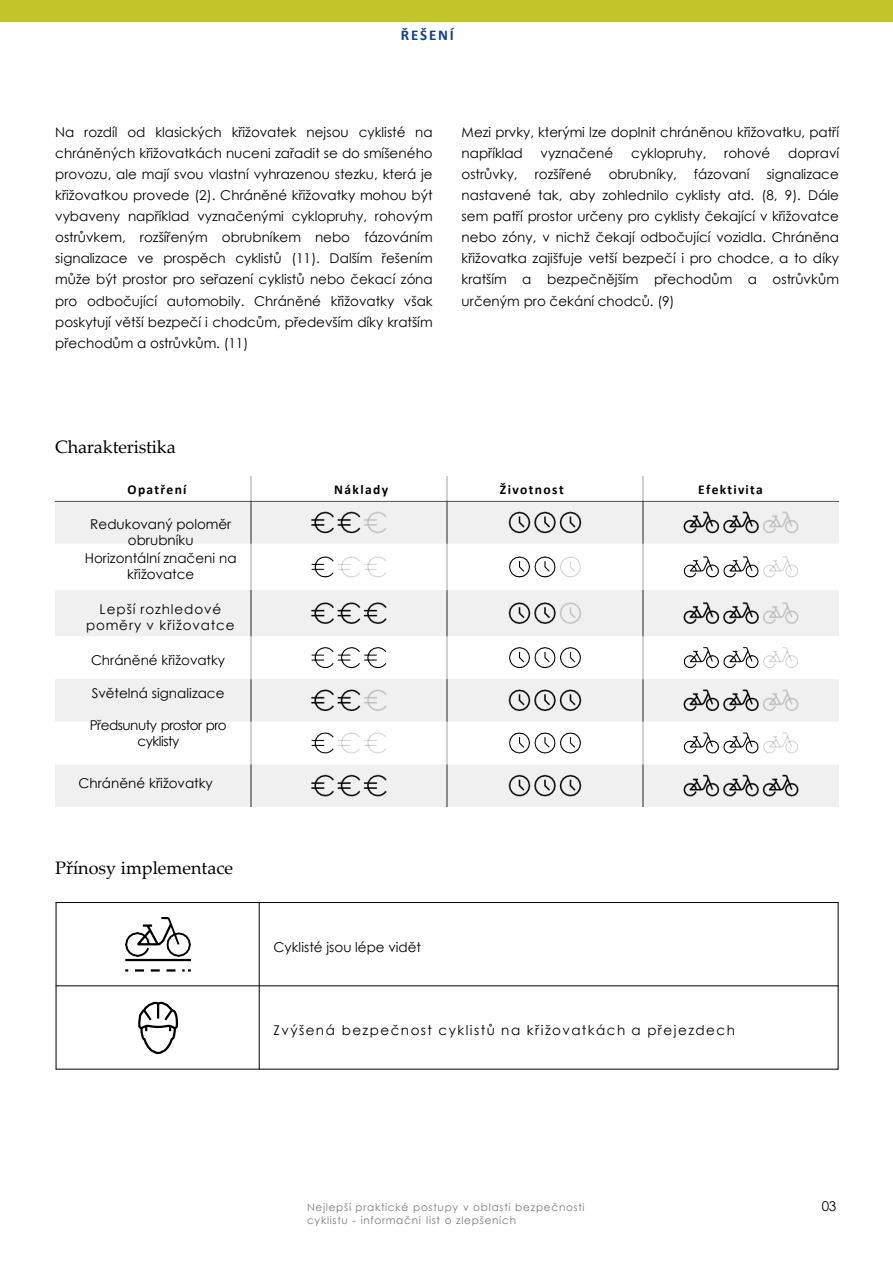
<style>
.page{position:relative;width:893px;height:1264px;background:#fff}
.page>*{position:absolute;margin:0;border:0;box-sizing:border-box;transform-origin:0 0}
.t1{font:18px "Palatino Linotype";letter-spacing:-.005em;color:#000}
.t2{font:700 15px "Calibri";letter-spacing:.115em;color:#0f3f93}
.t3{font:13.5px/21px "Century Gothic";letter-spacing:.005em;color:#000;text-align:center}
.t4{font:13.5px "Century Gothic";letter-spacing:.11em;color:#000}
.t5{font:700 13.5px "Calibri";letter-spacing:.1em;color:#000}
.t6{font:13.5px/16.2px "Century Gothic";letter-spacing:.065em;color:#000;text-align:center}
.t7{font:13.5px/16.2px "Century Gothic";letter-spacing:-.04em;color:#000;text-align:center}
.t8{font:10.5px/12.6px "Century Gothic";letter-spacing:.075em;color:#7a7a7b}
</style>
<div class="page">
<div style="left:0;top:0;width:892px;height:22px;background:#c2c42a"></div>
<img style="left:55px;top:476px;width:783px;height:329px">
<hr style="left:259px;top:901px;width:1px;height:168px;background:#000">
<hr style="left:56px;top:985px;width:782px;height:1px;background:#000">
<hr style="left:56px;top:901px;width:1px;height:168px;background:#000">
<hr style="left:837px;top:901px;width:1px;height:168px;background:#000">
<hr style="left:56px;top:901px;width:782px;height:1px;background:#000">
<hr style="left:56px;top:1068px;width:782px;height:1px;background:#000">
<img style="left:126px;top:932px;width:23px;height:23px">
<img style="left:161px;top:917px;width:29px;height:38px">
<svg style="left:136px;top:921px;width:38px;height:26px"></svg>
<hr style="left:125px;top:958px;width:66px;height:2px;background:#000">
<svg style="left:135px;top:969px;width:56px;height:2px"></svg>
<svg style="left:138px;top:1001px;width:41px;height:53px"></svg>
<p class="t2" style="left:401px;top:25px;width:54px">ŘEŠENÍ</p>
<p class="t3" style="left:55px;top:121px;width:379px;text-align:justify">Na rozdíl od klasických křižovatek nejsou cyklisté na chráněných křižovatkách nuceni zařadit se do smíšeného provozu, ale mají svou vlastní vyhrazenou stezku, která je křižovatkou provede (2). Chráněné křižovatky mohou být vybaveny například vyznačenými cyklopruhy, rohovým ostrůvkem, rozšířeným obrubníkem nebo fázováním signalizace ve prospěch cyklistů (11). Dalším řešením může být prostor pro seřazení cyklistů nebo čekací zóna pro odbočující automobily. Chráněné křižovatky však poskytují větší bezpečí i chodcům, především díky kratším přechodům a ostrůvkům. (11)</p>
<p class="t3" style="left:461px;top:121px;width:379px;text-align:left">Mezi prvky, kterými lze doplnit chráněnou křižovatku, patří například</p>
<p class="t3" style="left:540px;top:142px;width:74px">vyznačené</p>
<p class="t3" style="left:631px;top:142px;width:77px">cyklopruhy,</p>
<p class="t3" style="left:724px;top:142px;width:48px">rohové</p>
<p class="t3" style="left:788px;top:142px;width:52px">dopraví</p>
<p class="t3" style="left:461px;top:163px;width:58px">ostrůvky,</p>
<p class="t3" style="left:534px;top:163px;width:58px">rozšířené</p>
<p class="t3" style="left:608px;top:163px;width:70px">obrubníky,</p>
<p class="t3" style="left:693px;top:163px;width:57px">fázovaní</p>
<p class="t3" style="left:461px;top:163px;width:379px;text-align:justify;text-indent:305px">signalizace nastavené tak, aby zohlednilo cyklisty atd. (8, 9). Dále sem patří prostor určeny pro cyklisty čekající v křižovatce nebo zóny, v nichž čekají odbočující vozidla. Chráněna křižovatka zajišťuje vetší bezpečí i pro chodce, a to díky kratším a bezpečnějším přechodům a ostrůvkům určeným pro čekání chodců. (9)</p>
<p class="t1" style="left:55px;top:434px;width:122px">Charakteristika</p>
<p class="t5" style="left:128px;top:480px;width:60px">Opatření</p>
<p class="t5" style="left:334px;top:480px;width:56px">Náklady</p>
<p class="t5" style="left:499px;top:480px;width:66px">Životnost</p>
<p class="t5" style="left:698px;top:480px;width:66px">Efektivita</p>
<p class="t3" style="left:90px;top:515px;width:142px;line-height:16.2px">Redukovaný poloměr obrubníku</p>
<p class="t3" style="left:85px;top:549px;width:153px;line-height:16.2px">Horizontální značeni na křižovatce</p>
<p class="t6" style="left:86px;top:600px;width:150px">Lepší rozhledové poměry v křižovatce</p>
<p class="t3" style="left:91px;top:649px;width:136px">Chráněné křižovatky</p>
<p class="t3" style="left:92px;top:682px;width:134px">Světelná signalizace</p>
<p class="t7" style="left:90px;top:716px;width:138px">Předsunuty prostor pro cyklisty</p>
<p class="t3" style="left:79px;top:772px;width:136px">Chráněné křižovatky</p>
<p class="t1" style="left:55px;top:854px;width:179px">Přínosy implementace</p>
<p class="t3" style="left:273px;top:935px;width:149px">Cyklisté jsou lépe vidět</p>
<p class="t4" style="left:273px;top:1020px;width:463px">Zvýšená bezpečnost cyklistů na křižovatkách a přejezdech</p>
<p class="t8" style="left:307px;top:1200px;width:279px">Nejlepší praktické postupy v oblasti bezpečnosti cyklistu - informační list o zlepšeních</p>
<p class="t3" style="left:821px;top:1194px;width:16px">03</p>
</div>
